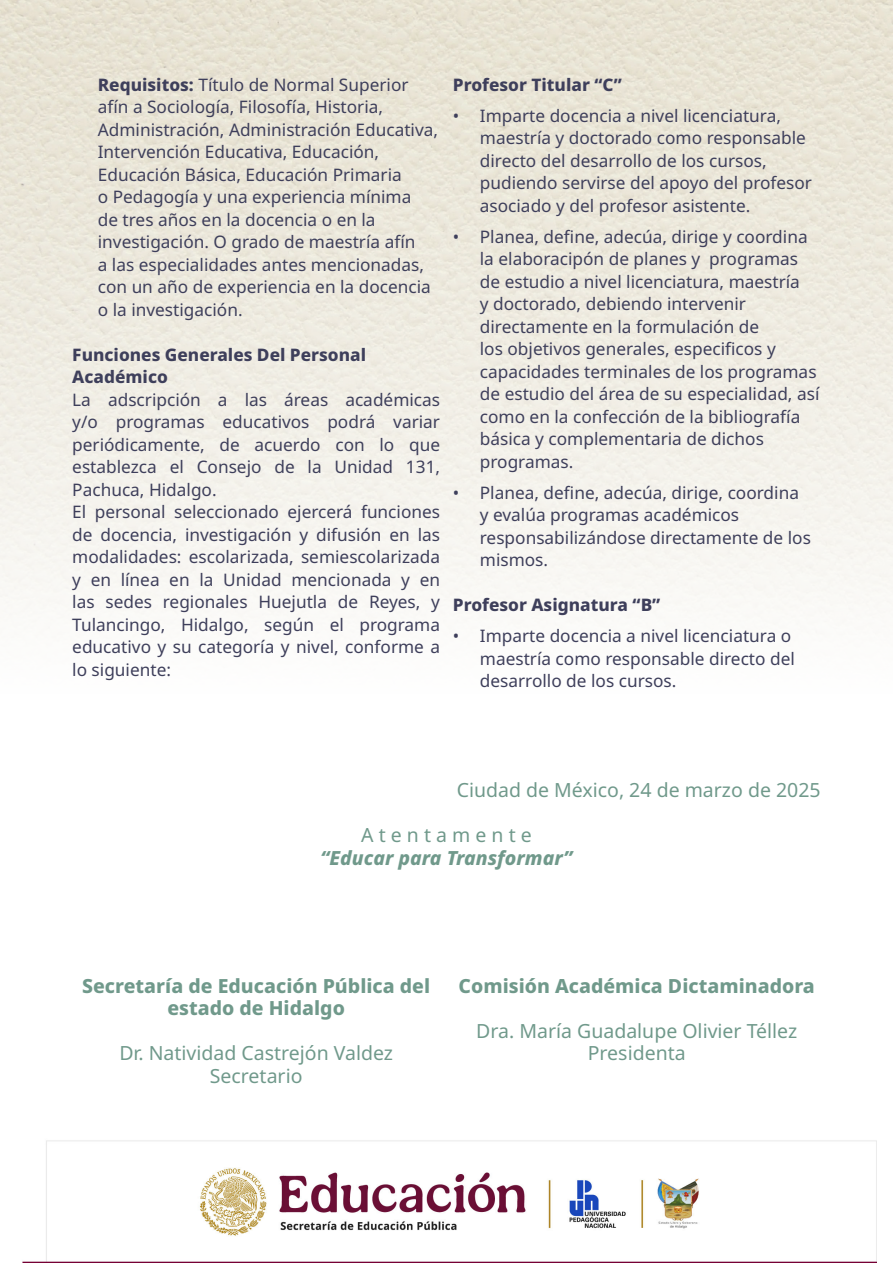
<style>
.page{position:relative;width:893px;height:1263px;background:#fff}
.page>*{position:absolute;margin:0;border:0;box-sizing:border-box;transform-origin:0 0}
.t1{font:19.5px "Noto Sans";color:#70998b}
.t2{font:800 19.5px/22.5px "Noto Sans";color:#70998b;text-align:center}
.t3{font:italic 800 19.5px "Noto Sans";color:#70998b}
.t4{font:17.25px/22.5px "Noto Sans";color:#3e3f5b}
.t5{font:800 17.25px/22.5px "Noto Sans";color:#3e3f5b}
.s1{font-weight:800}
</style>
<div class="page">
<img style="left:22px;top:1140px;width:854px;height:123px">
<p class="t4" style="left:98px;top:74px;width:342px"><span class="s1">Requisitos:</span> Título de Normal Superior afín a Sociología, Filosofía, Historia, Administración, Administración Educativa, Intervención Educativa, Educación, Educación Básica, Educación Primaria<br>o Pedagogía y una experiencia mínima<br>de tres años en la docencia o en la investigación. O grado de maestría afín<br>a las especialidades antes mencionadas, con un año de experiencia en la docencia o la investigación.</p>
<p class="t5" style="left:72px;top:343px;width:295px">Funciones Generales Del Personal<br>Académico</p>
<p class="t4" style="left:72px;top:389px;width:369px;text-align:justify">La adscripción a las áreas académicas y/o programas educativos podrá variar periódicamente, de acuerdo con lo que establezca el Consejo de la Unidad 131, Pachuca, Hidalgo.</p>
<p class="t4" style="left:72px;top:501px;width:369px;text-align:justify">El personal seleccionado ejercerá funciones de docencia, investigación y difusión en las modalidades: escolarizada, semiescolarizada y en línea en la Unidad mencionada y en las sedes regionales Huejutla de Reyes, y Tulancingo, Hidalgo, según el programa educativo y su categoría y nivel, conforme a lo siguiente:</p>
<p class="t5" style="left:453px;top:73px;width:170px">Profesor Titular “C”</p>
<p class="t4" style="left:480px;top:105px;width:334px;text-indent:-27px">• Imparte docencia a nivel licenciatura, maestría y doctorado como responsable directo del desarrollo de los cursos, pudiendo servirse del apoyo del profesor asociado y del profesor asistente.</p>
<p class="t4" style="left:480px;top:226px;width:341px;text-indent:-27px">• Planea, define, adecúa, dirige y coordina la elaboracipón de planes y programas de estudio a nivel licenciatura, maestría<br>y doctorado, debiendo intervenir directamente en la formulación de<br>los objetivos generales, especificos y capacidades terminales de los programas de estudio del área de su especialidad, así como en la confección de la bibliografía básica y complementaria de dichos programas.</p>
<p class="t4" style="left:480px;top:482px;width:333px;text-indent:-27px">• Planea, define, adecúa, dirige, coordina y evalúa programas académicos responsabilizándose directamente de los mismos.</p>
<p class="t5" style="left:453px;top:594px;width:209px">Profesor Asignatura “B”</p>
<p class="t4" style="left:480px;top:625px;width:317px;text-indent:-27px">• Imparte docencia a nivel licenciatura o maestría como responsable directo del desarrollo de los cursos.</p>
<p class="t1" style="left:457px;top:776px;width:365px">Ciudad de México, 24 de marzo de 2025</p>
<p class="t1" style="left:361px;top:821px;width:172px">A t e n t a m e n t e</p>
<p class="t3" style="left:320px;top:844px;width:253px">“Educar para Transformar”</p>
<p class="t2" style="left:82px;top:975px;width:349px">Secretaría de Educación Pública del estado de Hidalgo</p>
<p class="t1" style="left:119px;top:1039px;width:275px">Dr. Natividad Castrejón Valdez</p>
<p class="t1" style="left:210px;top:1062px;width:94px">Secretario</p>
<p class="t2" style="left:459px;top:975px;width:358px">Comisión Académica Dictaminadora</p>
<p class="t1" style="left:476px;top:1017px;width:322px">Dra. María Guadalupe Olivier Téllez</p>
<p class="t1" style="left:588px;top:1039px;width:99px">Presidenta</p>
</div>
